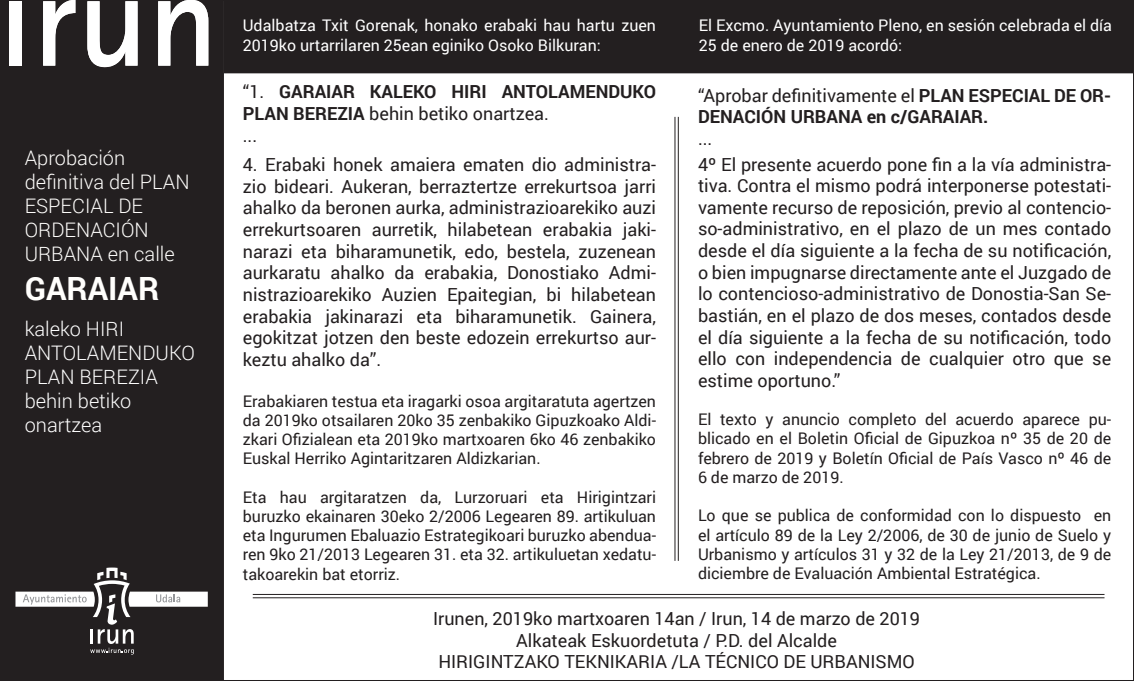
<style>
.page{position:relative;width:1134px;height:681px;background:#fff}
.page>*{position:absolute;margin:0;border:0;box-sizing:border-box;transform-origin:0 0}
.t1{font:700 32px "Roboto";color:#fffefc}
.t2{font:300 20px/24px "Roboto";color:#fffefc}
.t3{font:300 20px/24px "Roboto";color:#fff}
.t4{font:18px/21.6px "Roboto";color:#231f20;text-align:justify}
.t5{font:700 18px/21.6px "Roboto";color:#231f20}
.t6{font:16px/19.2px "Roboto";color:#231f20;text-align:justify}
.t7{font:16px/20px "Roboto";color:#fff}
.s1{font-weight:400}
</style>
<div class="page">
<div style="left:2px;top:2px;width:220px;height:676px;background:#231f20"></div>
<div style="left:0;top:0;width:224px;height:680px;border:4px solid #231f20"></div>
<svg style="left:15px;top:567px;width:193px;height:87px"></svg>
<hr style="left:678px;top:117px;width:1px;height:443px;background:#231f20">
<hr style="left:674px;top:117px;width:2px;height:443px;background:#231f20">
<div style="left:226px;top:2px;width:906px;height:69px;background:#231f20"></div>
<div style="left:224px;top:0;width:910px;height:73px;border:4px solid #231f20"></div>
<hr style="left:253px;top:597px;width:851px;height:1px;background:#231f20">
<hr style="left:253px;top:593px;width:851px;height:2px;background:#231f20">
<svg style="left:9px;top:0;width:199px;height:67px"></svg>
<p class="t2" style="left:25px;top:145px;width:102px">Aprobación</p>
<p class="t2" style="left:25px;top:169px;width:166px">definitiva del PLAN<br>ESPECIAL DE</p>
<p class="t2" style="left:25px;top:217px;width:152px">ORDENACIÓN<br>URBANA en calle</p>
<p class="t1" style="left:25px;top:265px;width:136px">GARAIAR</p>
<p class="t3" style="left:25px;top:316px;width:101px">kaleko HIRI</p>
<p class="t3" style="left:25px;top:340px;width:172px">ANTOLAMENDUKO<br>PLAN BEREZIA</p>
<p class="t3" style="left:25px;top:388px;width:108px">behin betiko onartzea</p>
<p class="t7" style="left:243px;top:14px;width:415px">Udalbatza Txit Gorenak, honako erabaki hau hartu zuen<br>2019ko urtarrilaren 25ean eginiko Osoko Bilkuran:</p>
<p class="t5" style="left:243px;top:80px;width:415px"><span class="s1">“1.</span> GARAIAR KALEKO HIRI ANTOLAMENDUKO<br>PLAN BEREZIA <span class="s1">behin betiko onartzea.</span></p>
<p class="t4" style="left:243px;top:124px;width:16px">...</p>
<p class="t4" style="left:243px;top:153px;width:415px">4. Erabaki honek amaiera ematen dio administra&shy;zio bideari. Aukeran, berraztertze errekurtsoa jarri ahalko da beronen aurka, administrazioarekiko auzi errekurtsoaren aurretik, hilabetean erabakia jaki&shy;narazi eta biharamunetik, edo, bestela, zuzenean aurkaratu ahalko da erabakia, Donostiako Admi&shy;nistrazioarekiko Auzien Epaitegian, bi hilabetean erabakia jakinarazi eta biharamunetik. Gainera, egokitzat jotzen den beste edozein errekurtso aur&shy;keztu ahalko da”.</p>
<p class="t6" style="left:243px;top:390px;width:415px">Erabakiaren testua eta iragarki osoa argitaratuta agertzen da 2019ko otsailaren 20ko 35 zenbakiko Gipuzkoako Aldi&shy;zkari Ofizialean eta 2019ko martxoaren 6ko 46 zenbakiko Euskal Herriko Agintaritzaren Aldizkarian.</p>
<p class="t6" style="left:243px;top:486px;width:415px">Eta hau argitaratzen da, Lurzoruari eta Hirigintzari buruzko ekainaren 30eko 2/2006 Legearen 89. artikuluan eta Ingurumen Ebaluazio Estrategikoari buruzko abendua&shy;ren 9ko 21/2013 Legearen 31. eta 32. artikuluetan xedatu&shy;takoarekin bat etorriz.</p>
<p class="t7" style="left:699px;top:14px;width:415px">El Excmo. Ayuntamiento Pleno, en sesión celebrada el día<br>25 de enero de 2019 acordó:</p>
<p class="t5" style="left:698px;top:84px;width:415px"><span class="s1">“Aprobar definitivamente el</span> PLAN ESPECIAL DE OR-<br>DENACIÓN URBANA en c/GARAIAR.</p>
<p class="t4" style="left:698px;top:127px;width:16px">...</p>
<p class="t4" style="left:698px;top:153px;width:415px">4º El presente acuerdo pone fin a la vía administra&shy;tiva. Contra el mismo podrá interponerse potestati&shy;vamente recurso de reposición, previo al contencio&shy;so-administrativo, en el plazo de un mes contado desde el día siguiente a la fecha de su notificación, o bien impugnarse directamente ante el Juzgado de lo contencioso-administrativo de Donostia-San Se&shy;bastián, en el plazo de dos meses, contados desde el día siguiente a la fecha de su notificación, todo ello con independencia de cualquier otro que se estime oportuno.”</p>
<p class="t6" style="left:698px;top:409px;width:415px">El texto y anuncio completo del acuerdo aparece pu&shy;blicado en el Boletin Oficial de Gipuzkoa nº 35 de 20 de febrero de 2019 y Boletín Oficial de País Vasco nº 46 de 6 de marzo de 2019.</p>
<p class="t6" style="left:698px;top:505px;width:415px">Lo que se publica de conformidad con lo dispuesto en el artículo 89 de la Ley 2/2006, de 30 de junio de Suelo y Urbanismo y artículos 31 y 32 de la Ley 21/2013, de 9 de diciembre de Evaluación Ambiental Estratégica.</p>
<p class="t4" style="left:433px;top:607px;width:488px">Irunen, 2019ko martxoaren 14an / Irun, 14 de marzo de 2019</p>
<p class="t4" style="left:516px;top:628px;width:322px">Alkateak Eskuordetuta / P.D. del Alcalde</p>
<p class="t4" style="left:438px;top:650px;width:478px">HIRIGINTZAKO TEKNIKARIA /LA TÉCNICO DE URBANISMO</p>
</div>
